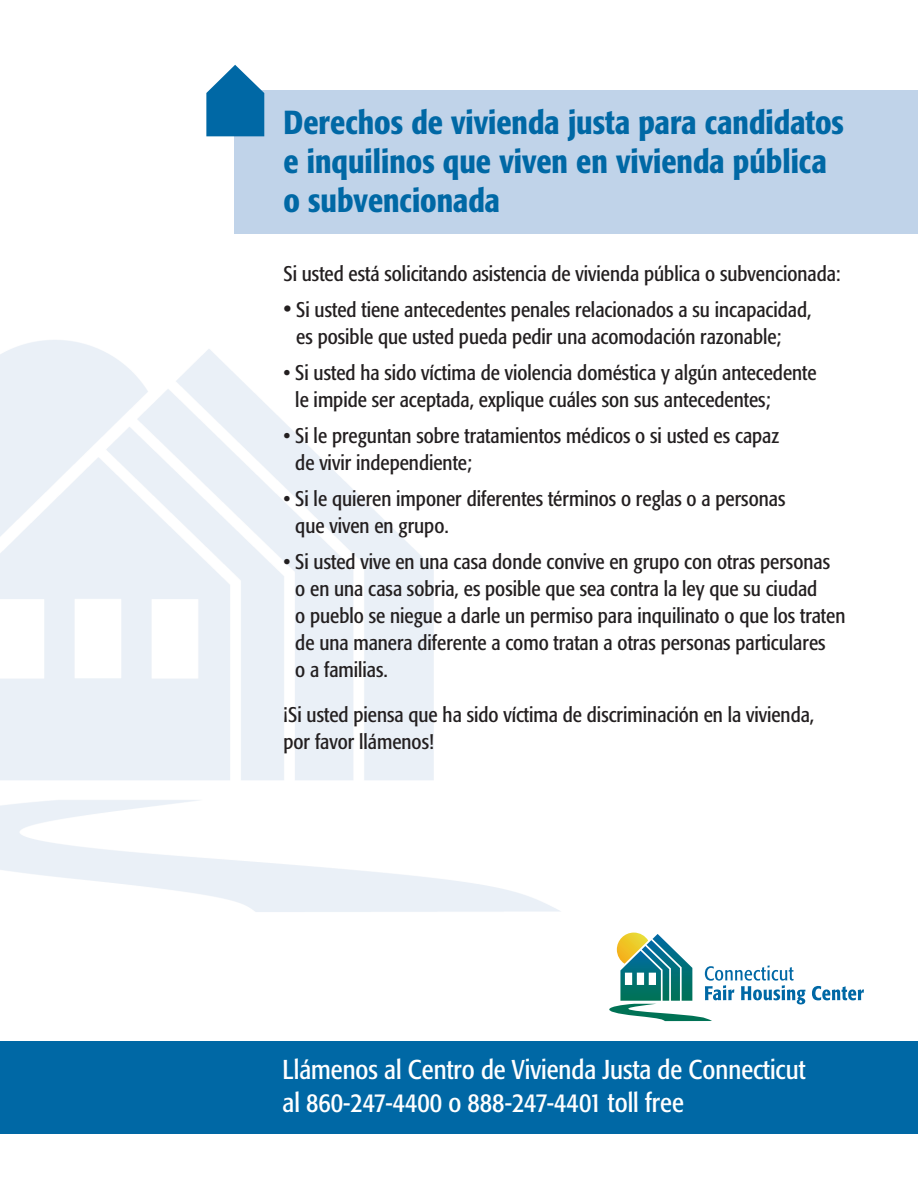
<style>
.page{position:relative;width:918px;height:1188px;background:#fff}
.page>*{position:absolute;margin:0;border:0;box-sizing:border-box;transform-origin:0 0}
.t1{font:500 condensed 33px/39px "Formata";color:#0068a5}
.t2{font:condensed 27px/33px "Formata";color:#fff}
.Bulleted_Text{font:condensed 21px/27px "Formata";color:#231f20}
.Text{font:condensed 21px/27px "Formata";color:#231f20}
.s1{font-size:24px}
</style>
<div class="page">
<div style="left:0;top:1042px;width:918px;height:92px;background:#0068a5"></div>
<svg style="left:609px;top:933px;width:196px;height:88px"></svg>
<svg style="left:812px;top:986px;width:52px;height:14px"></svg>
<div style="left:234px;top:91px;width:684px;height:143px;background:#c0d3e9"></div>
<svg style="left:206px;top:65px;width:58px;height:71px"></svg>
<p class="t1" style="left:284px;top:103px;width:562px">Derechos de vivienda justa para candidatos e inquilinos que viven en vivienda pública o subvencionada</p>
<p class="Bulleted_Text" style="left:284px;top:260px;width:559px">Si usted está solicitando asistencia de vivienda pública o subvencionada:</p>
<p class="Bulleted_Text" style="left:296px;top:296px;width:517px;text-indent:-13px"><span class="s1">•</span> Si usted tiene antecedentes penales relacionados a su incapacidad, es posible que usted pueda pedir una acomodación razonable;</p>
<p class="Bulleted_Text" style="left:295px;top:359px;width:523px;text-indent:-12px">• Si usted ha sido víctima de violencia doméstica y algún antecedente le impide ser aceptada, explique cuáles son sus antecedentes;</p>
<p class="Bulleted_Text" style="left:295px;top:422px;width:486px;text-indent:-12px">• Si le preguntan sobre tratamientos médicos o si usted es capaz de vivir independiente;</p>
<p class="Bulleted_Text" style="left:295px;top:485px;width:492px;text-indent:-12px">• Si le quieren imponer diferentes términos o reglas o a personas que viven en grupo.</p>
<p class="Bulleted_Text" style="left:295px;top:548px;width:552px;text-indent:-12px">• Si usted vive en una casa donde convive en grupo con otras personas o en una casa sobria, es posible que sea contra la ley que su ciudad<br>o pueblo se niegue a darle un permiso para inquilinato o que los traten de una manera diferente a como tratan a otras personas particulares<br>o a familias.</p>
<p class="Text" style="left:284px;top:701px;width:532px">¡Si usted piensa que ha sido víctima de discriminación en la vivienda, por favor llámenos!</p>
<p class="t2" style="left:283px;top:1053px;width:524px">Llámenos al Centro de Vivienda Justa de Connecticut al 860-247-4400 o 888-247-4401 toll free</p>
</div>
